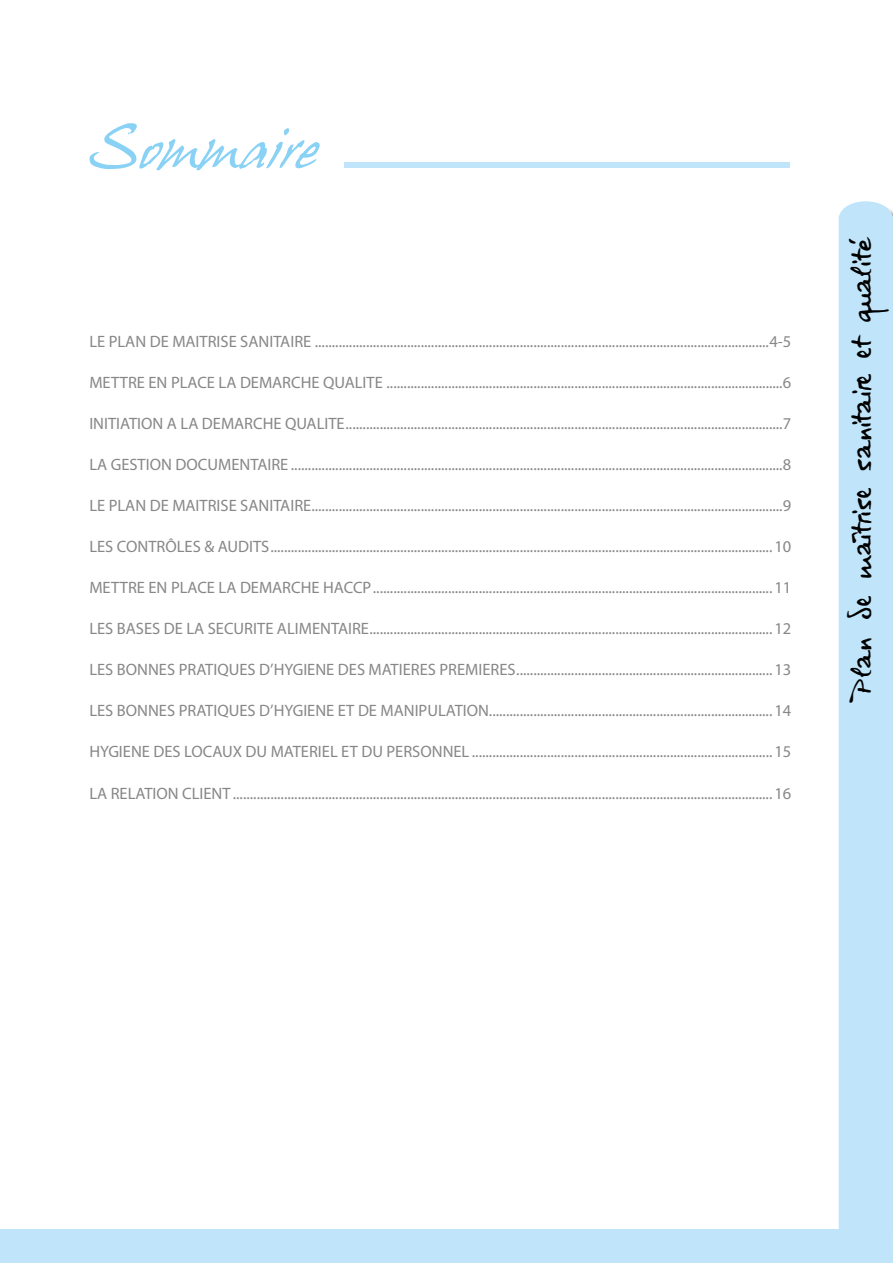
<style>
.page{position:relative;width:893px;height:1263px;background:#fff}
.page>*{position:absolute;margin:0;border:0;box-sizing:border-box;transform-origin:0 0}
.t1{font:52.5px "Hans Hand";color:#89d2f6}
.t2{font:30px "Virginie";color:#000}
.t3{font:16.5px "Myriad Pro";color:#878787}
</style>
<div class="page">
<div style="left:344px;top:162px;width:445px;height:6px;background:#c0e5fb"></div>
<div style="left:839px;top:201px;width:54px;height:1028px;background:#c0e5fb"></div>
<div style="left:0;top:1229px;width:893px;height:34px;background:#c0e5fb"></div>
<h1 class="t1" style="left:89px;top:119px;width:228px">Sommaire</h1>
<p class="t3" style="left:89px;top:331px;width:703px">LE PLAN DE MAITRISE SANITAIRE .....................................................................................................................................4-5</p>
<p class="t3" style="left:89px;top:372px;width:703px">METTRE EN PLACE LA DEMARCHE QUALITE ....................................................................................................................6</p>
<p class="t3" style="left:89px;top:413px;width:703px">INITIATION A LA DEMARCHE QUALITE................................................................................................................................7</p>
<p class="t3" style="left:89px;top:454px;width:703px">LA GESTION DOCUMENTAIRE ................................................................................................................................................8</p>
<p class="t3" style="left:89px;top:495px;width:703px">LE PLAN DE MAITRISE SANITAIRE..........................................................................................................................................9</p>
<p class="t3" style="left:89px;top:536px;width:703px">LES CONTRÔLES &amp; AUDITS...................................................................................................................................................10</p>
<p class="t3" style="left:89px;top:577px;width:703px">METTRE EN PLACE LA DEMARCHE HACCP.....................................................................................................................11</p>
<p class="t3" style="left:89px;top:618px;width:703px">LES BASES DE LA SECURITE ALIMENTAIRE......................................................................................................................12</p>
<p class="t3" style="left:89px;top:660px;width:703px">LES BONNES PRATIQUES D’HYGIENE DES MATIERES PREMIERES...........................................................................13</p>
<p class="t3" style="left:89px;top:701px;width:703px">LES BONNES PRATIQUES D’HYGIENE ET DE MANIPULATION...................................................................................14</p>
<p class="t3" style="left:89px;top:742px;width:703px">HYGIENE DES LOCAUX DU MATERIEL ET DU PERSONNEL ........................................................................................15</p>
<p class="t3" style="left:89px;top:783px;width:703px">LA RELATION CLIENT ..............................................................................................................................................................16</p>
<h2 class="t2" style="left:843px;top:703px;width:468px;rotate:-90deg">Plan de maîtrise sanitaire et qualité</h2>
</div>
